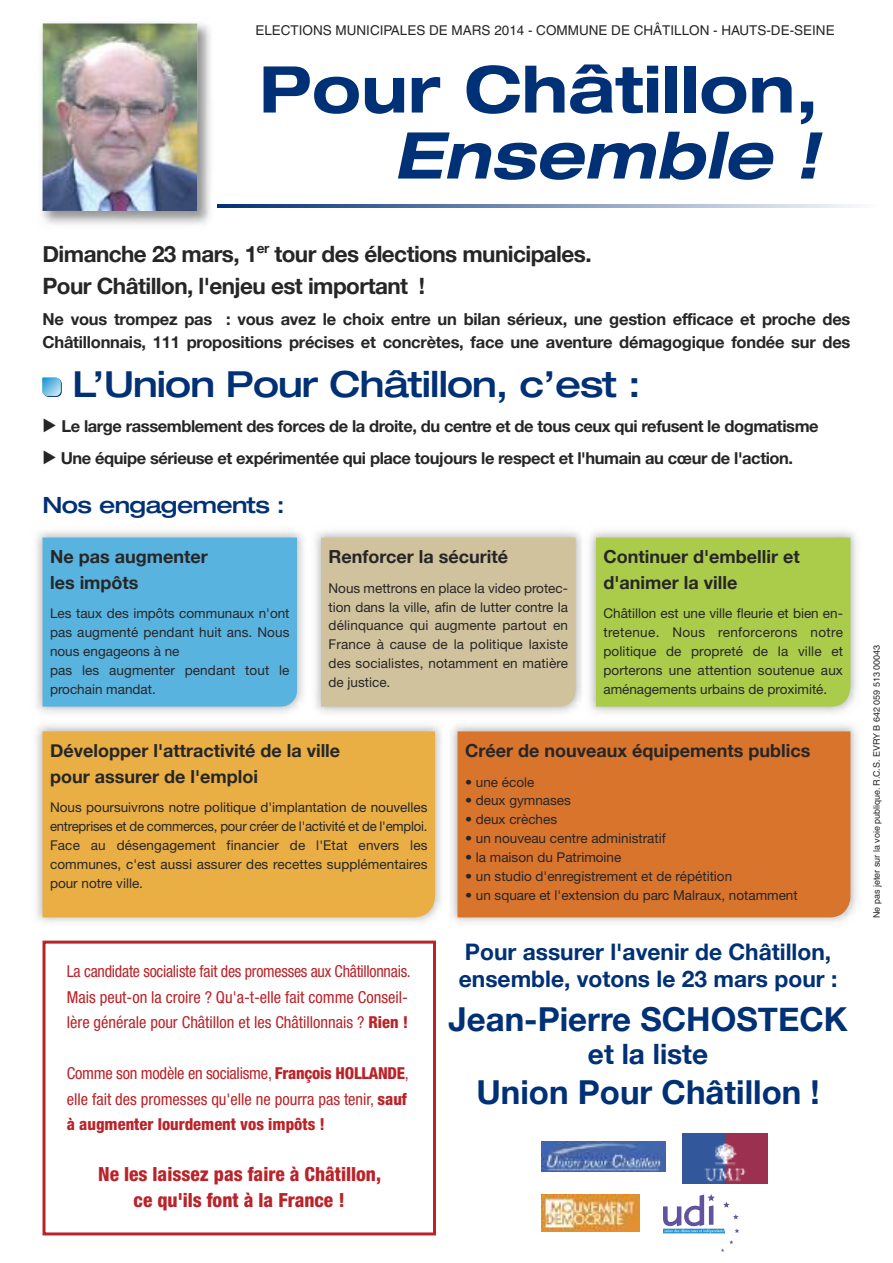
<style>
.page{position:relative;width:893px;height:1263px;background:#fff}
.page>*{position:absolute;margin:0;border:0;box-sizing:border-box;transform-origin:0 0}
.t1{font:700 expanded 64.5px "Helvetica Neue LT Std";color:#003075}
.t2{font:italic 700 expanded 64.5px "Helvetica Neue";letter-spacing:.005em;color:#003075}
.t3{font:500 expanded 36px "Helvetica Neue LT Std";letter-spacing:-.025em;color:#003075}
.t4{font:700 33px "Helvetica Neue";color:#003075}
.t5{font:700 28.05px "Helvetica Neue";color:#003075}
.t6{font:700 22.8px/27.3px "Helvetica Neue";color:#003075}
.t7{font:700 22.5px/32.2px "Helvetica Neue";letter-spacing:-.025em;color:#272627}
.t8{font:500 expanded 22.5px "Helvetica Neue LT Std";letter-spacing:-.025em;color:#003075}
.t9{font:800 condensed 19.5px/25.5px "Helvetica Neue";color:#ba2329;text-align:center}
.t10{font:700 18px/25.8px "Helvetica Neue";color:#272627}
.t11{font:condensed 16.5px/25.5px "Helvetica Neue";color:#ba2329}
.t12{font:700 16.5px/32.2px "Helvetica Neue LT Std";letter-spacing:-.025em;color:#272627}
.t13{font:700 16.5px/23.5px "Helvetica Neue";letter-spacing:-.015em;color:#272627}
.t14{font:13.5px/18.9px "Helvetica Neue";color:#272627;text-align:justify}
.t15{font:13.5px "Helvetica Neue";color:#272627;scale:1.05 1}
.t16{font:13.5px "Helvetica";color:#272627}
.t17{font:9px "Helvetica";color:#272627}
.s1{font-family:"Lucida Grande";font-weight:400}
.s2{font-weight:800}
</style>
<div class="page">
<svg style="left:43px;top:378px;width:19px;height:19px"></svg>
<svg style="left:217px;top:204px;width:641px;height:3px;background:#7a93b7"></svg>
<img style="left:41px;top:23px;width:170px;height:202px">
<img style="left:43px;top:23px;width:154px;height:188px">
<img style="left:542px;top:1194px;width:97px;height:37px">
<svg style="left:721px;top:1240px;width:12px;height:12px"></svg>
<svg style="left:663px;top:1194px;width:76px;height:39px"></svg>
<img style="left:683px;top:1134px;width:85px;height:49px">
<img style="left:541px;top:1141px;width:125px;height:31px">
<div style="left:43px;top:941px;width:393px;height:294px;border:3px solid #ba2329"></div>
<img style="left:589px;top:531px;width:268px;height:182px">
<div style="left:596px;top:537px;width:254px;height:170px;background:#abcc4b"></div>
<div style="left:321px;top:537px;width:255px;height:170px;background:#d0c29c"></div>
<img style="left:36px;top:531px;width:267px;height:182px">
<div style="left:43px;top:537px;width:254px;height:170px;background:#59b3df"></div>
<img style="left:36px;top:725px;width:821px;height:198px">
<div style="left:43px;top:731px;width:392px;height:186px;background:#e9ae44"></div>
<div style="left:457px;top:731px;width:393px;height:186px;background:#d9742d"></div>
<p class="t16" style="left:255px;top:25px;width:581px">ELECTIONS MUNICIPALES DE MARS 2014 - COMMUNE DE CHÂTILLON - HAUTS-DE-SEINE</p>
<h1 class="t1" style="left:259px;top:66px;width:561px">Pour Châtillon,</h1>
<h1 class="t2" style="left:394px;top:132px;width:427px">Ensemble !</h1>
<h3 class="t7" style="left:43px;top:237px;width:551px">Dimanche 23 mars, 1<sup>er</sup> tour des élections municipales.<br>Pour Châtillon, l'enjeu est important !</h3>
<p class="t13" style="left:43px;top:306px;width:809px">Ne vous trompez pas : vous avez le choix entre un bilan sérieux, une gestion efficace et proche des<br>Châtillonnais, 111 propositions précises et concrètes, face une aventure démagogique fondée sur des</p>
<h2 class="t3" style="left:72px;top:371px;width:570px">L’Union Pour Châtillon, c’est :</h2>
<p class="t12" style="left:43px;top:412px;width:778px"><span class="s1">►</span> Le large rassemblement des forces de la droite, du centre et de tous ceux qui refusent le dogmatisme <span class="s1">►</span> Une équipe sérieuse et expérimentée qui place toujours le respect et l'humain au cœur de l'action.</p>
<h3 class="t8" style="left:43px;top:497px;width:244px">Nos engagements :</h3>
<h3 class="t10" style="left:50px;top:543px;width:159px">Ne pas augmenter les impôts</h3>
<p class="t14" style="left:50px;top:604px;width:241px;text-align:left">Les taux des impôts communaux n'ont pas augmenté pendant huit ans. Nous nous engageons à ne<br>pas les augmenter pendant tout le prochain mandat.</p>
<h3 class="t10" style="left:329px;top:543px;width:181px">Renforcer la sécurité</h3>
<p class="t14" style="left:329px;top:578px;width:241px">Nous mettrons en place la video protec&shy;tion dans la ville, afin de lutter contre la délinquance qui augmente partout en France à cause de la politique laxiste des socialistes, notamment en matière de justice.</p>
<h3 class="t10" style="left:603px;top:543px;width:198px">Continuer d'embellir et d'animer la ville</h3>
<p class="t14" style="left:603px;top:604px;width:241px">Châtillon est une ville fleurie et bien en&shy;tretenue. Nous renforcerons notre politique de propreté de la ville et porterons une attention soutenue aux aménagements urbains de proximité.</p>
<h3 class="t10" style="left:50px;top:737px;width:292px">Développer l'attractivité de la ville pour assurer de l'emploi</h3>
<p class="t14" style="left:50px;top:798px;width:379px">Nous poursuivrons notre politique d'implantation de nouvelles entreprises et de commerces, pour créer de l'activité et de l'emploi.<br>Face au désengagement financier de l'Etat envers les communes, c'est aussi assurer des recettes supplémentaires pour notre ville.</p>
<p class="t11" style="left:67px;top:960px;width:345px">La candidate socialiste fait des promesses aux Châtillonnais.<br>Mais peut-on la croire ? Qu'a-t-elle fait comme Conseil&shy;lère générale pour Châtillon et les Châtillonnais ? <span class="s2">Rien !</span></p>
<p class="t11" style="left:67px;top:1062px;width:343px;text-align:justify">Comme son modèle en socialisme, <span class="s2">François HOLLANDE</span>, elle fait des promesses qu'elle ne pourra pas tenir, <span class="s2">sauf à augmenter lourdement vos impôts !</span></p>
<h3 class="t9" style="left:98px;top:1163px;width:285px">Ne les laissez pas faire à Châtillon, ce qu'ils font à la France !</h3>
<h3 class="t10" style="left:465px;top:737px;width:347px">Créer de nouveaux équipements publics</h3>
<p class="t15" style="left:465px;top:774px;width:68px">• une école</p>
<p class="t15" style="left:465px;top:792px;width:102px">• deux gymnases</p>
<p class="t15" style="left:465px;top:811px;width:89px">• deux crèches</p>
<p class="t15" style="left:465px;top:830px;width:193px">• un nouveau centre administratif</p>
<p class="t15" style="left:465px;top:849px;width:150px">• la maison du Patrimoine</p>
<p class="t15" style="left:465px;top:868px;width:256px">• un studio d'enregistrement et de répétition</p>
<p class="t15" style="left:465px;top:887px;width:318px">• un square et l'extension du parc Malraux, notamment</p>
<h3 class="t6" style="left:459px;top:937px;width:380px">Pour assurer l'avenir de Châtillon, ensemble, votons le 23 mars pour :</h3>
<h3 class="t4" style="left:448px;top:999px;width:401px">Jean-Pierre SCHOSTECK</h3>
<h3 class="t5" style="left:588px;top:1037px;width:122px">et la liste</h3>
<h3 class="t4" style="left:476px;top:1072px;width:345px">Union Pour Châtillon !</h3>
<p class="t17" style="left:873px;top:918px;width:275px;rotate:-90deg">Ne pas jeter sur la voie publique. R.C.S. EVRY B 642 059 513 00043</p>
</div>
